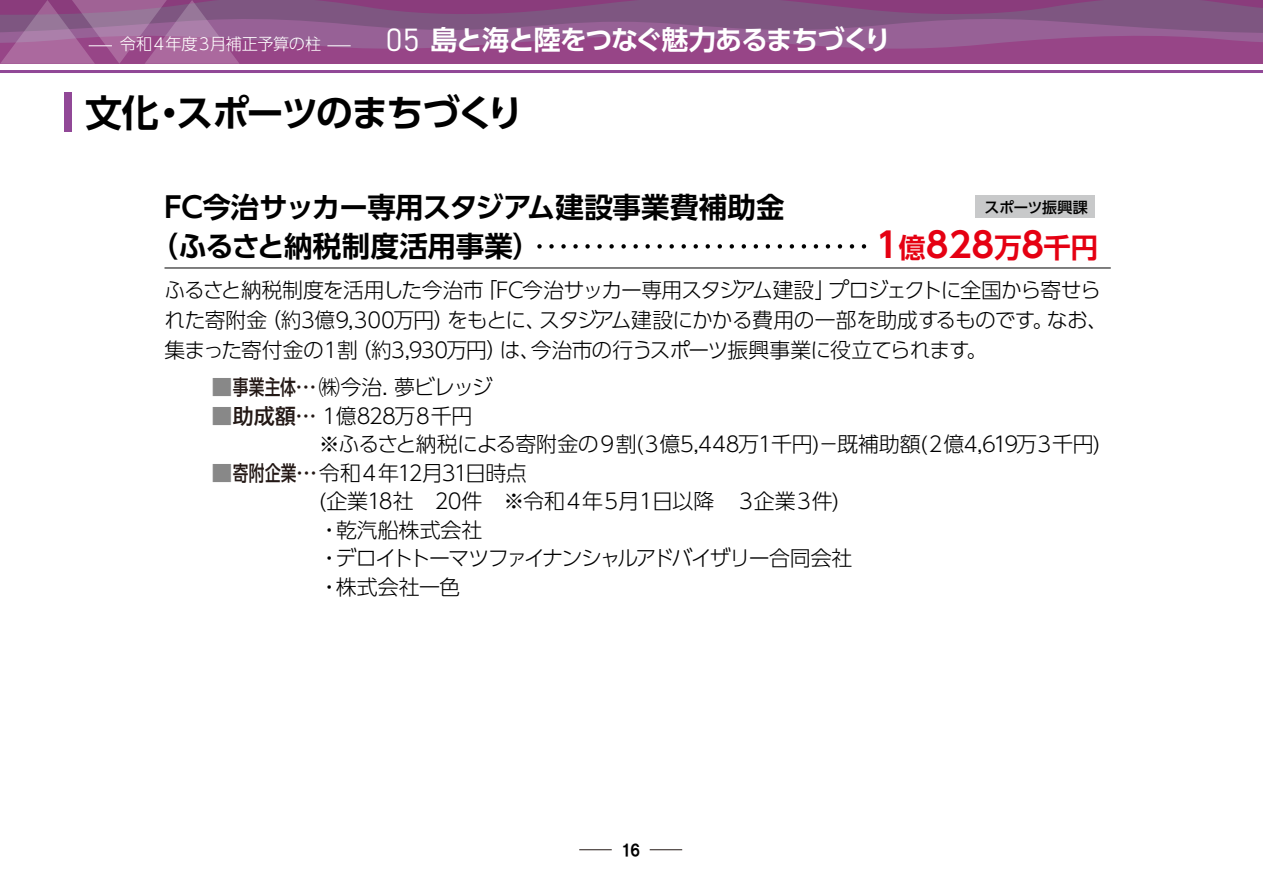
<style>
.page{position:relative;width:1263px;height:893px;background:#fff}
.page>*{position:absolute;margin:0;border:0;box-sizing:border-box;transform-origin:0 0}
.t1{font:700 37.35px "UD Shin Go Pro De";letter-spacing:-.065em;color:#000}
.t2{font:700 34.65px "UD Shin Go Pro De";color:#e50012}
.t3{font:700 28.5px/39px "UD Shin Go Pro De";letter-spacing:-.015em;color:#000}
.t4{font:700 27px "UD Shin Go Pro De";letter-spacing:-.045em;color:#fff}
.t5{font:300 21px/28.5px "UD Shin Go Pro";letter-spacing:-.045em;color:#000}
.t6{font:300 16.2px "UD Shin Go Pro";letter-spacing:-.03em;color:#fff}
.t7{font:16.05px "HGP Soei Kakugothic UB";color:#000}
.t8{font:500 15px "UD Shin Go Pro";letter-spacing:-.02em;color:#000}
.s1{font-family:"Bahnschrift";font-weight:400;font-size:31.5px}
.s2{font-size:27.3px}
.s3{color:#888}
.s4{font-weight:500;color:#231815}
</style>
<div class="page">
<hr style="left:0;top:70px;width:1263px;height:3px;background:#914897">
<svg style="left:551px;top:244px;width:304px;height:5px"></svg>
<div style="left:975px;top:195px;width:120px;height:23px;background:#c8c9ca"></div>
<hr style="left:164px;top:268px;width:947px;height:1px;background:#000">
<div style="left:64px;top:92px;width:8px;height:40px;background:#914897"></div>
<hr style="left:579px;top:849px;width:33px;height:1px;background:#231815">
<hr style="left:650px;top:849px;width:32px;height:1px;background:#231815">
<svg style="left:0;top:0;width:1263px;height:64px;background:#90548a"></svg>
<p class="t6" style="left:120px;top:31px;width:203px">令和４年度３月補正予算の柱</p>
<p class="t4" style="left:385px;top:17px;width:507px"><span class="s1">05</span> 島と海と陸をつなぐ魅力あるまちづくり</p>
<h1 class="t1" style="left:85px;top:83px;width:440px">文化・スポーツのまちづくり</h1>
<h3 class="t3" style="left:150px;top:187px;width:636px;text-indent:15px">FC今治サッカー専用スタジアム建設事業費補助金（ふるさと納税制度活用事業）</h3>
<p class="t8" style="left:984px;top:195px;width:105px">スポーツ振興課</p>
<h2 class="t2" style="left:870px;top:217px;width:230px">１<span class="s2">億</span>828<span class="s2">万</span>８<span class="s2">千円</span></h2>
<p class="t5" style="left:164px;top:275px;width:945px;line-height:30px">ふるさと納税制度を活用した今治市「FC今治サッカー専用スタジアム建設」プロジェクトに全国から寄せられた寄附金（約3億9,300万円）をもとに、スタジアム建設にかかる費用の一部を助成するものです。なお、集まった寄付金の１割（約3,930万円）は、今治市の行うスポーツ振興事業に役立てられます。</p>
<p class="t5" style="left:212px;top:372px;width:283px"><span class="s3">■</span><span class="s4">事業主体…</span>㈱今治．夢ビレッジ</p>
<p class="t5" style="left:319px;top:401px;width:783px;text-indent:-107px"><span class="s3">■</span><span class="s4">助成額…</span>１億828万８千円<br>※ふるさと納税による寄附金の９割(３億5,448万１千円)－既補助額(２億4,619万３千円)</p>
<p class="t5" style="left:319px;top:458px;width:535px;text-indent:-107px"><span class="s3">■</span><span class="s4">寄附企業…</span>令和４年12月31日時点<br>(企業18社　20件　※令和４年５月１日以降　３企業３件)・乾汽船株式会社<br>・デロイトトーマツファイナンシャルアドバイザリー合同会社・株式会社一色</p>
<p class="t7" style="left:621px;top:842px;width:21px">16</p>
</div>
